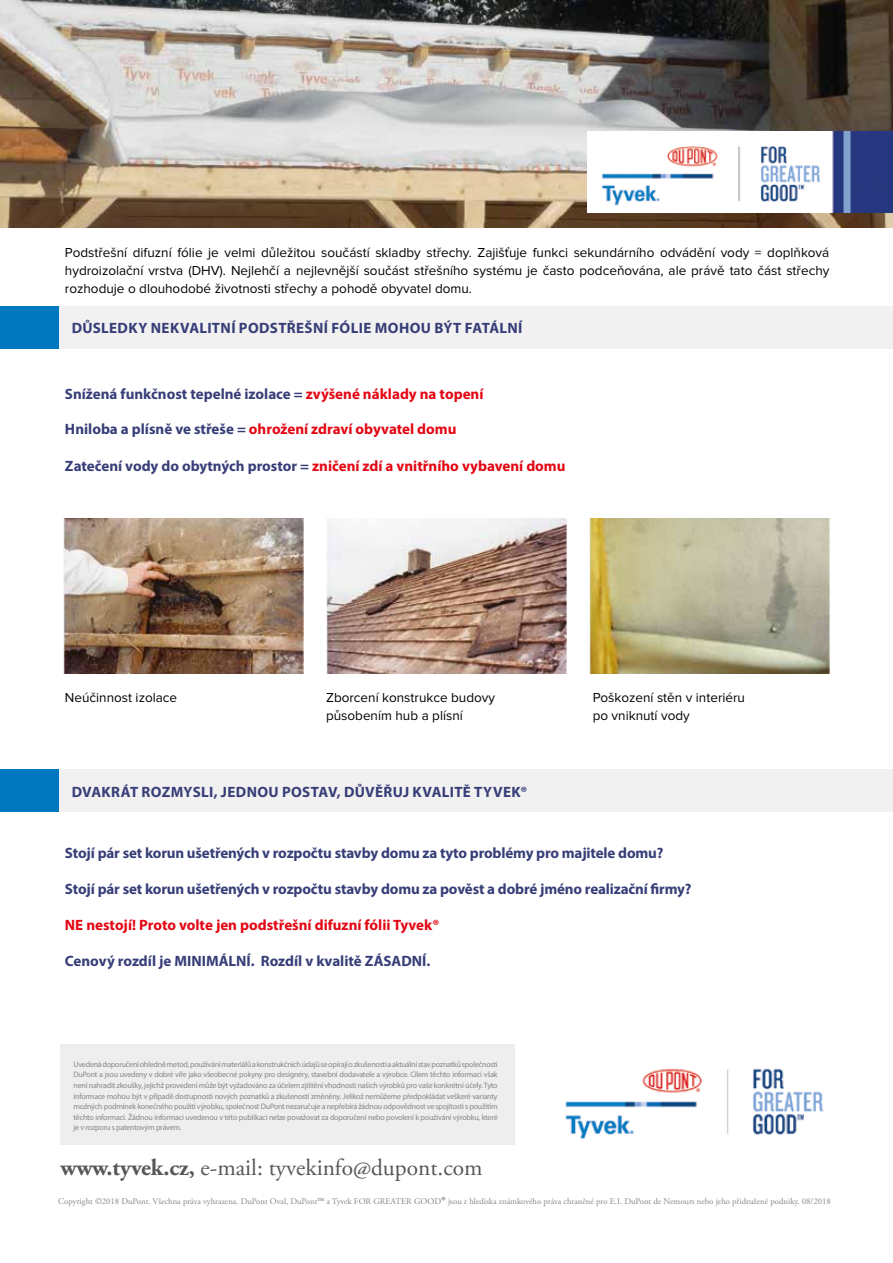
<style>
.page{position:relative;width:893px;height:1263px;background:#fff}
.page>*{position:absolute;margin:0;border:0;box-sizing:border-box;transform-origin:0 0}
.t1{font:23.4px "Adobe Garamond Pro";color:#575756}
.t2{font:700 15px "Myriad Pro";letter-spacing:-.005em;color:#373e78}
.t3{font:700 15px "Myriad Pro";color:#e30613}
.t4{font:700 15px "Myriad Pro";letter-spacing:.02em;color:#373e78}
.t5{font:700 15px "Myriad Pro";letter-spacing:.025em;color:#373e78}
.t6{font:13.5px/18px "Proxima Nova";color:#000}
.t7{font:8.7px "Adobe Garamond Pro";color:#878686}
.t8{font:7.95px/10.5px "Myriad Pro";letter-spacing:-.025em;color:#878686;text-align:justify}
.s1{color:#e30613}
.s2{color:#373e78}
.s3{font-weight:700}
.s4{font-family:"Myriad Pro";font-weight:700;font-size:10.5px}
</style>
<div class="page">
<div style="left:59px;top:306px;width:834px;height:42px;background:#f2f1f1"></div>
<div style="left:59px;top:770px;width:834px;height:42px;background:#f2f1f1"></div>
<div style="left:0;top:306px;width:59px;height:42px;background:#0078bf"></div>
<div style="left:0;top:770px;width:59px;height:42px;background:#0078bf"></div>
<div style="left:60px;top:1045px;width:455px;height:100px;background:#eee"></div>
<img style="left:565px;top:1068px;width:259px;height:71px">
<img style="left:0;top:0;width:893px;height:227px">
<img style="left:327px;top:519px;width:239px;height:154px">
<img style="left:590px;top:519px;width:239px;height:154px">
<img style="left:64px;top:519px;width:239px;height:154px">
<img style="left:588px;top:131px;width:305px;height:82px">
<p class="t6" style="left:65px;top:244px;width:766px;text-align:justify">Podstřešní difuzní fólie je velmi důležitou součástí skladby střechy. Zajišťuje funkci sekundárního odvádění vody = doplňková hydroizolační vrstva (DHV). Nejlehčí a nejlevnější součást střešního systému je často podceňována, ale právě tato část střechy rozhoduje o dlouhodobé životnosti střechy a pohodě obyvatel domu.</p>
<h2 class="t5" style="left:72px;top:318px;width:452px">DŮSLEDKY NEKVALITNÍ PODSTŘEŠNÍ FÓLIE MOHOU BÝT FATÁLNÍ</h2>
<h2 class="t2" style="left:65px;top:384px;width:420px">Snížená funkčnost tepelné izolace = <span class="s1">zvýšené náklady na topení</span></h2>
<h2 class="t3" style="left:65px;top:419px;width:393px"><span class="s2">Hniloba a plísně ve střeše =</span> ohrožení zdraví obyvatel domu</h2>
<h2 class="t3" style="left:65px;top:456px;width:502px"><span class="s2">Zatečení vody do obytných prostor =</span> zničení zdí a vnitřního vybavení domu</h2>
<h3 class="t6" style="left:65px;top:689px;width:114px">Neúčinnost izolace</h3>
<h3 class="t6" style="left:326px;top:689px;width:170px">Zborcení konstrukce budovy působením hub a plísní</h3>
<h3 class="t6" style="left:593px;top:689px;width:154px">Poškození stěn v interiéru po vniknutí vody</h3>
<h2 class="t4" style="left:72px;top:782px;width:457px">DVAKRÁT ROZMYSLI, JEDNOU POSTAV, DŮVĚŘUJ KVALITĚ TYVEK®</h2>
<h2 class="t2" style="left:65px;top:843px;width:600px">Stojí pár set korun ušetřených v rozpočtu stavby domu za tyto problémy pro majitele domu?</h2>
<h2 class="t2" style="left:65px;top:879px;width:628px">Stojí pár set korun ušetřených v rozpočtu stavby domu za pověst a dobré jméno realizační firmy?</h2>
<h2 class="t3" style="left:65px;top:915px;width:376px">NE nestojí! Proto volte jen podstřešní difuzní fólii Tyvek®</h2>
<h2 class="t2" style="left:65px;top:951px;width:367px">Cenový rozdíl je MINIMÁLNÍ. Rozdíl v kvalitě ZÁSADNÍ.</h2>
<p class="t8" style="left:74px;top:1059px;width:426px">Uvedená doporučení ohledně metod, používání materiálů a konstrukčních údajů se opírají o zkušenosti a aktuální stav poznatků společnosti DuPont a jsou uvedeny v dobré víře jako všeobecné pokyny pro designéry, stavební dodavatele a výrobce. Cílem těchto informací však není nahradit zkoušky, jejichž provedení může být vyžadováno za účelem zjištění vhodnosti našich výrobků pro vaše konkrétní účely. Tyto informace mohou být v případě dostupnosti nových poznatků a zkušeností změněny. Jelikož nemůžeme předpokládat veškeré varianty možných podmínek konečného použití výrobku, společnost DuPont nezaručuje a nepřebírá žádnou odpovědnost ve spojitosti s použitím těchto informací. Žádnou informaci uvedenou v této publikaci nelze považovat za doporučení nebo povolení k používání výrobku, které je v rozporu s patentovým právem.</p>
<h1 class="t1" style="left:60px;top:1153px;width:424px"><span class="s3">www.tyvek.cz,</span> e-mail: tyvekinfo@dupont.com</h1>
<p class="t7" style="left:58px;top:1196px;width:774px">Copyright ©2018 DuPont. Všechna práva vyhrazena. DuPont Oval, DuPont<sup>TM</sup> a Tyvek FOR GREATER GOOD<span class="s4">®</span> jsou z hlediska známkového práva chraněné pro E.I. DuPont de Nemours nebo jeho přidružené podniky. 08/2018</p>
</div>
